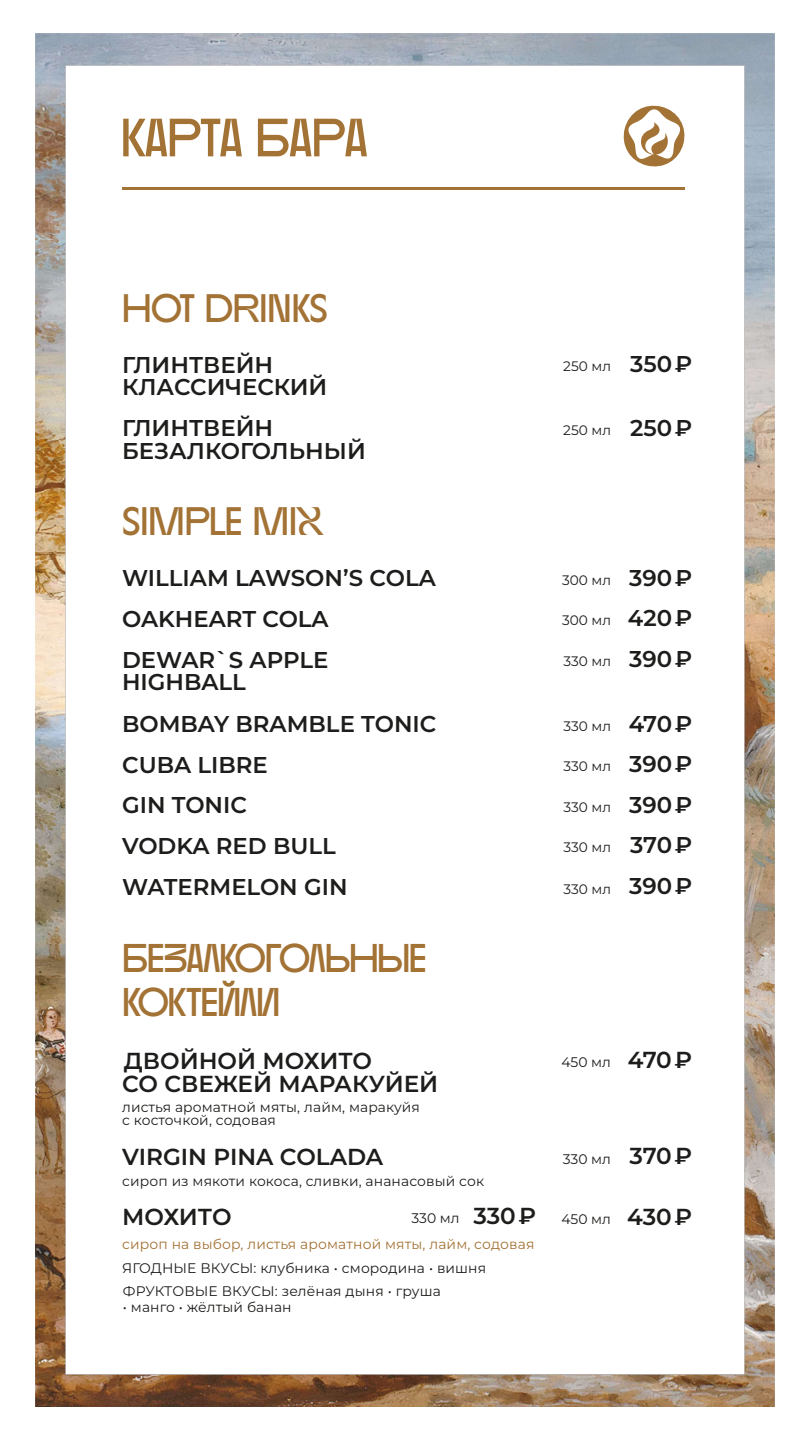
<style>
.page{position:relative;width:810px;height:1440px;background:#fff}
.page>*{position:absolute;margin:0;border:0;box-sizing:border-box;transform-origin:0 0}
.t1{font:53.78px "BASEBLOOM";color:#a37235}
.t2{font:40.12px/44.2px "BASEBLOOM";letter-spacing:-.02em;color:#a37235}
.t3{font:39.75px "BASEBLOOM";color:#a37235}
.t4{font:600 23.17px/23.2px "Montserrat";color:#1d1d1b}
.t5{font:600 22.88px/22.9px "Montserrat";color:#1d1d1b}
.t6{font:13.88px/13.9px "Montserrat";letter-spacing:.01em;color:#1d1d1b}
.t7{font:13.88px/25.3px "Montserrat";letter-spacing:.01em;color:#a37235}
.t8{font:13.73px "Montserrat";color:#1d1d1b}
.s1{font-weight:600;font-size:22.88px}
.s2{font-weight:600;font-size:23.17px}
.s3{color:#1d1d1b}
.s4{font-weight:600;font-size:23.17px;color:#1d1d1b}
</style>
<div class="page">
<img style="left:35px;top:33px;width:740px;height:1373px">
<svg style="left:620px;top:102px;width:68px;height:68px"></svg>
<hr style="left:122px;top:187px;width:563px;height:3px;background:#a37235">
<h1 class="t1" style="left:121px;top:101px;width:248px">КАРТА БАРА</h1>
<h3 class="t3" style="left:122px;top:281px;width:207px">HOT DRINKS</h3>
<h3 class="t5" style="left:122px;top:352px;width:207px">ГЛИНТВЕЙН<br>КЛАССИЧЕСКИЙ</h3>
<p class="t8" style="left:563px;top:357px;width:130px">250 мл <span class="s1">350₽</span></p>
<h3 class="t5" style="left:122px;top:416px;width:245px">ГЛИНТВЕЙН<br>БЕЗАЛКОГОЛЬНЫЙ</h3>
<p class="t8" style="left:563px;top:421px;width:130px">250 мл <span class="s1">250₽</span></p>
<h3 class="t3" style="left:122px;top:494px;width:202px">SIMPLE MIX</h3>
<h3 class="t5" style="left:122px;top:566px;width:315px">WILLIAM LAWSON’S COLA</h3>
<p class="t8" style="left:562px;top:571px;width:132px">300 мл <span class="s1">390₽</span></p>
<h3 class="t5" style="left:122px;top:606px;width:208px">OAKHEART COLA</h3>
<p class="t8" style="left:562px;top:611px;width:132px">300 мл <span class="s1">420₽</span></p>
<h3 class="t5" style="left:122px;top:647px;width:208px">DEWAR`S APPLE<br>HIGHBALL</h3>
<p class="t8" style="left:563px;top:652px;width:130px">330 мл <span class="s1">390₽</span></p>
<h3 class="t5" style="left:122px;top:712px;width:316px">BOMBAY BRAMBLE TONIC</h3>
<p class="t8" style="left:563px;top:717px;width:130px">330 мл <span class="s1">470₽</span></p>
<h3 class="t5" style="left:122px;top:752px;width:147px">CUBA LIBRE</h3>
<p class="t8" style="left:563px;top:757px;width:130px">330 мл <span class="s1">390₽</span></p>
<h3 class="t5" style="left:122px;top:793px;width:126px">GIN TONIC</h3>
<p class="t8" style="left:563px;top:798px;width:130px">330 мл <span class="s1">390₽</span></p>
<h3 class="t5" style="left:122px;top:833px;width:215px">VODKA RED BULL</h3>
<p class="t8" style="left:563px;top:838px;width:130px">330 мл <span class="s1">370₽</span></p>
<h3 class="t5" style="left:122px;top:874px;width:227px">WATERMELON GIN</h3>
<p class="t8" style="left:563px;top:879px;width:130px">330 мл <span class="s1">390₽</span></p>
<h2 class="t2" style="left:122px;top:936px;width:306px">БЕЗАЛКОГОЛЬНЫЕ<br>КОКТЕЙЛИ</h2>
<h3 class="t4" style="left:122px;top:1048px;width:318px">ДВОЙНОЙ МОХИТО<br>СО СВЕЖЕЙ МАРАКУЙЕЙ</h3>
<p class="t6" style="left:561px;top:1055px;width:132px">450 мл <span class="s2">470₽</span></p>
<p class="t6" style="left:122px;top:1099px;width:299px">листья ароматной мяты, лайм, маракуйя с косточкой, содовая</p>
<h3 class="t4" style="left:122px;top:1144px;width:263px">VIRGIN PINA COLADA</h3>
<p class="t6" style="left:563px;top:1151px;width:131px">330 мл <span class="s2">370₽</span></p>
<p class="t6" style="left:122px;top:1173px;width:364px">сироп из мякоти кокоса, сливки, ананасовый сок</p>
<h3 class="t4" style="left:122px;top:1205px;width:111px">МОХИТО</h3>
<p class="t7" style="left:122px;top:1206px;width:572px;text-indent:289px"><span class="s3">330 мл</span> <span class="s4">330₽</span> <span class="s3">450 мл</span> <span class="s4">430₽ </span>сироп на выбор, листья ароматной мяты, лайм, содовая</p>
<p class="t6" style="left:122px;top:1256px;width:366px;line-height:23.1px">ЯГОДНЫЕ ВКУСЫ: клубника • смородина • вишня<br>ФРУКТОВЫЕ ВКУСЫ: зелёная дыня • груша</p>
<p class="t6" style="left:123px;top:1299px;width:170px">• манго • жёлтый банан</p>
</div>
